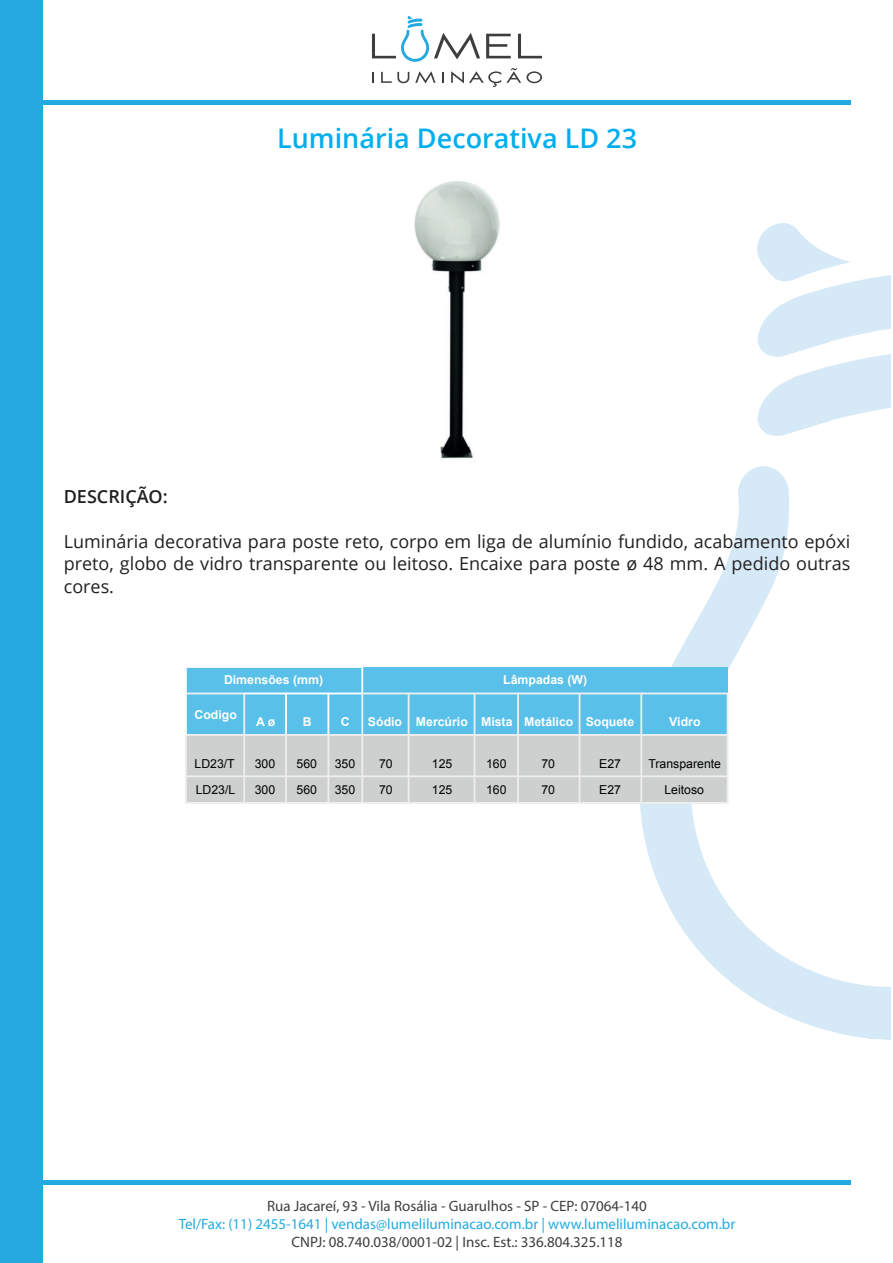
<style>
.page{position:relative;width:893px;height:1263px;background:#fff}
.page>*{position:absolute;margin:0;border:0;box-sizing:border-box;transform-origin:0 0}
.t1{font:600 27px "Open Sans";color:#00aeef}
.t2{font:18px/22.5px "Open Sans";color:#231f20;text-align:justify}
.t3{font:600 18px "Open Sans";color:#231f20}
.t4{font:15px "Myriad Pro";color:#3e3e3f}
.t5{font:15px "Myriad Pro";color:#24aae1}
.t6{font:12.3px "Arial";color:#000001}
.t7{font:700 12.3px "Arial";color:#fff}
</style>
<div class="page">
<svg style="left:486px;top:34px;width:25px;height:24px"></svg>
<svg style="left:518px;top:34px;width:24px;height:24px"></svg>
<svg style="left:372px;top:16px;width:108px;height:46px"></svg>
<svg style="left:372px;top:72px;width:2px;height:11px"></svg>
<svg style="left:381px;top:72px;width:28px;height:11px"></svg>
<svg style="left:415px;top:71px;width:21px;height:12px"></svg>
<svg style="left:442px;top:72px;width:2px;height:11px"></svg>
<svg style="left:451px;top:68px;width:91px;height:19px"></svg>
<div style="left:0;top:0;width:43px;height:1263px;background:#24aae1"></div>
<hr style="left:0;top:100px;width:850px;height:4px;background:#24aae1">
<hr style="left:0;top:1180px;width:850px;height:4px;background:#24aae1">
<svg style="left:640px;top:466px;width:251px;height:574px"></svg>
<svg style="left:757px;top:223px;width:134px;height:213px"></svg>
<img style="left:414px;top:181px;width:86px;height:278px">
<div style="left:186px;top:667px;width:176px;height:26px;background:#58c0e9"></div>
<div style="left:362px;top:667px;width:366px;height:26px;background:#58c0e9"></div>
<div style="left:186px;top:693px;width:58px;height:42px;background:#58c0e9"></div>
<div style="left:244px;top:693px;width:42px;height:42px;background:#58c0e9"></div>
<div style="left:286px;top:693px;width:42px;height:42px;background:#58c0e9"></div>
<div style="left:328px;top:693px;width:34px;height:42px;background:#58c0e9"></div>
<div style="left:362px;top:693px;width:47px;height:42px;background:#58c0e9"></div>
<div style="left:409px;top:693px;width:66px;height:42px;background:#58c0e9"></div>
<div style="left:475px;top:693px;width:43px;height:42px;background:#58c0e9"></div>
<div style="left:518px;top:693px;width:62px;height:42px;background:#58c0e9"></div>
<div style="left:580px;top:693px;width:61px;height:42px;background:#58c0e9"></div>
<div style="left:641px;top:693px;width:87px;height:42px;background:#58c0e9"></div>
<div style="left:186px;top:735px;width:58px;height:41px;background:#ced0cf"></div>
<div style="left:244px;top:735px;width:42px;height:41px;background:#ced0cf"></div>
<div style="left:286px;top:735px;width:42px;height:41px;background:#ced0cf"></div>
<div style="left:328px;top:735px;width:34px;height:41px;background:#ced0cf"></div>
<div style="left:362px;top:735px;width:47px;height:41px;background:#ced0cf"></div>
<div style="left:409px;top:735px;width:66px;height:41px;background:#ced0cf"></div>
<div style="left:475px;top:735px;width:43px;height:41px;background:#ced0cf"></div>
<div style="left:518px;top:735px;width:62px;height:41px;background:#ced0cf"></div>
<div style="left:580px;top:735px;width:61px;height:41px;background:#ced0cf"></div>
<div style="left:641px;top:735px;width:87px;height:41px;background:#ced0cf"></div>
<div style="left:186px;top:776px;width:58px;height:27px;background:#ced0cf"></div>
<div style="left:244px;top:776px;width:42px;height:27px;background:#ced0cf"></div>
<div style="left:286px;top:776px;width:42px;height:27px;background:#ced0cf"></div>
<div style="left:328px;top:776px;width:34px;height:27px;background:#ced0cf"></div>
<div style="left:362px;top:776px;width:47px;height:27px;background:#ced0cf"></div>
<div style="left:409px;top:776px;width:66px;height:27px;background:#ced0cf"></div>
<div style="left:475px;top:776px;width:43px;height:27px;background:#ced0cf"></div>
<div style="left:518px;top:776px;width:62px;height:27px;background:#ced0cf"></div>
<div style="left:580px;top:776px;width:61px;height:27px;background:#ced0cf"></div>
<div style="left:641px;top:776px;width:87px;height:27px;background:#ced0cf"></div>
<hr style="left:243px;top:693px;width:2px;height:110px;background:#edeeed">
<hr style="left:285px;top:693px;width:2px;height:42px;background:#fff">
<hr style="left:285px;top:735px;width:2px;height:68px;background:#edeeed">
<hr style="left:327px;top:693px;width:2px;height:42px;background:#fff">
<hr style="left:327px;top:735px;width:2px;height:68px;background:#edeeed">
<hr style="left:361px;top:666px;width:2px;height:27px;background:#fff">
<hr style="left:361px;top:693px;width:2px;height:110px;background:#edeeed">
<hr style="left:408px;top:693px;width:2px;height:110px;background:#edeeed">
<hr style="left:474px;top:693px;width:1px;height:110px;background:#edeeed">
<hr style="left:517px;top:693px;width:2px;height:110px;background:#edeeed">
<hr style="left:579px;top:693px;width:1px;height:110px;background:#edeeed">
<hr style="left:640px;top:693px;width:2px;height:110px;background:#edeeed">
<hr style="left:185px;top:692px;width:59px;height:2px;background:#edeeed">
<hr style="left:244px;top:692px;width:118px;height:2px;background:#fff">
<hr style="left:362px;top:692px;width:366px;height:2px;background:#edeeed">
<hr style="left:185px;top:734px;width:543px;height:2px;background:#edeeed">
<hr style="left:185px;top:775px;width:543px;height:2px;background:#edeeed">
<hr style="left:185px;top:666px;width:2px;height:69px;background:#fff">
<hr style="left:185px;top:735px;width:2px;height:68px;background:#edeeed">
<hr style="left:727px;top:693px;width:1px;height:110px;background:#edeeed">
<hr style="left:185px;top:666px;width:178px;height:2px;background:#fff">
<hr style="left:185px;top:802px;width:543px;height:2px;background:#edeeed">
<h1 class="t1" style="left:277px;top:120px;width:361px">Luminária Decorativa LD 23</h1>
<p class="t3" style="left:64px;top:484px;width:105px">DESCRIÇÃO:</p>
<p class="t2" style="left:64px;top:529px;width:788px">Luminária decorativa para poste reto, corpo em liga de alumínio fundido, acabamento epóxi preto, globo de vidro transparente ou leitoso. Encaixe para poste ø 48 mm. A pedido outras cores.</p>
<p class="t7" style="left:224px;top:672px;width:101px">Dimensões (mm)</p>
<p class="t7" style="left:503px;top:672px;width:86px">Lâmpadas (W)</p>
<p class="t7" style="left:194px;top:706px;width:44px">Codigo</p>
<p class="t7" style="left:256px;top:713px;width:21px">A ø</p>
<p class="t7" style="left:303px;top:713px;width:10px">B</p>
<p class="t7" style="left:341px;top:713px;width:10px">C</p>
<p class="t7" style="left:368px;top:713px;width:268px">Sódio Mercúrio Mista Metálico Soquete</p>
<p class="t7" style="left:669px;top:713px;width:33px">Vidro</p>
<p class="t6" style="left:194px;top:755px;width:42px">LD23/T</p>
<p class="t6" style="left:255px;top:755px;width:22px">300</p>
<p class="t6" style="left:297px;top:755px;width:22px">560</p>
<p class="t6" style="left:335px;top:755px;width:22px">350</p>
<p class="t6" style="left:379px;top:755px;width:15px">70</p>
<p class="t6" style="left:432px;top:755px;width:22px">125</p>
<p class="t6" style="left:486px;top:755px;width:22px">160</p>
<p class="t6" style="left:541px;top:755px;width:15px">70</p>
<p class="t6" style="left:599px;top:755px;width:23px">E27</p>
<p class="t6" style="left:648px;top:755px;width:74px">Transparente</p>
<p class="t6" style="left:196px;top:781px;width:41px">LD23/L</p>
<p class="t6" style="left:255px;top:781px;width:22px">300</p>
<p class="t6" style="left:297px;top:781px;width:22px">560</p>
<p class="t6" style="left:335px;top:781px;width:22px">350</p>
<p class="t6" style="left:379px;top:781px;width:15px">70</p>
<p class="t6" style="left:432px;top:781px;width:22px">125</p>
<p class="t6" style="left:486px;top:781px;width:22px">160</p>
<p class="t6" style="left:541px;top:781px;width:15px">70</p>
<p class="t6" style="left:599px;top:781px;width:23px">E27</p>
<p class="t6" style="left:664px;top:781px;width:41px">Leitoso</p>
<p class="t4" style="left:267px;top:1196px;width:381px">Rua Jacareí, 93 - Vila Rosália - Guarulhos - SP - CEP: 07064-140</p>
<p class="t5" style="left:179px;top:1214px;width:558px">Tel/Fax: (11) 2455-1641 | vendas@lumeliluminacao.com.br | www.lumeliluminacao.com.br</p>
<p class="t4" style="left:291px;top:1232px;width:333px">CNPJ: 08.740.038/0001-02 | Insc. Est.: 336.804.325.118</p>
</div>
